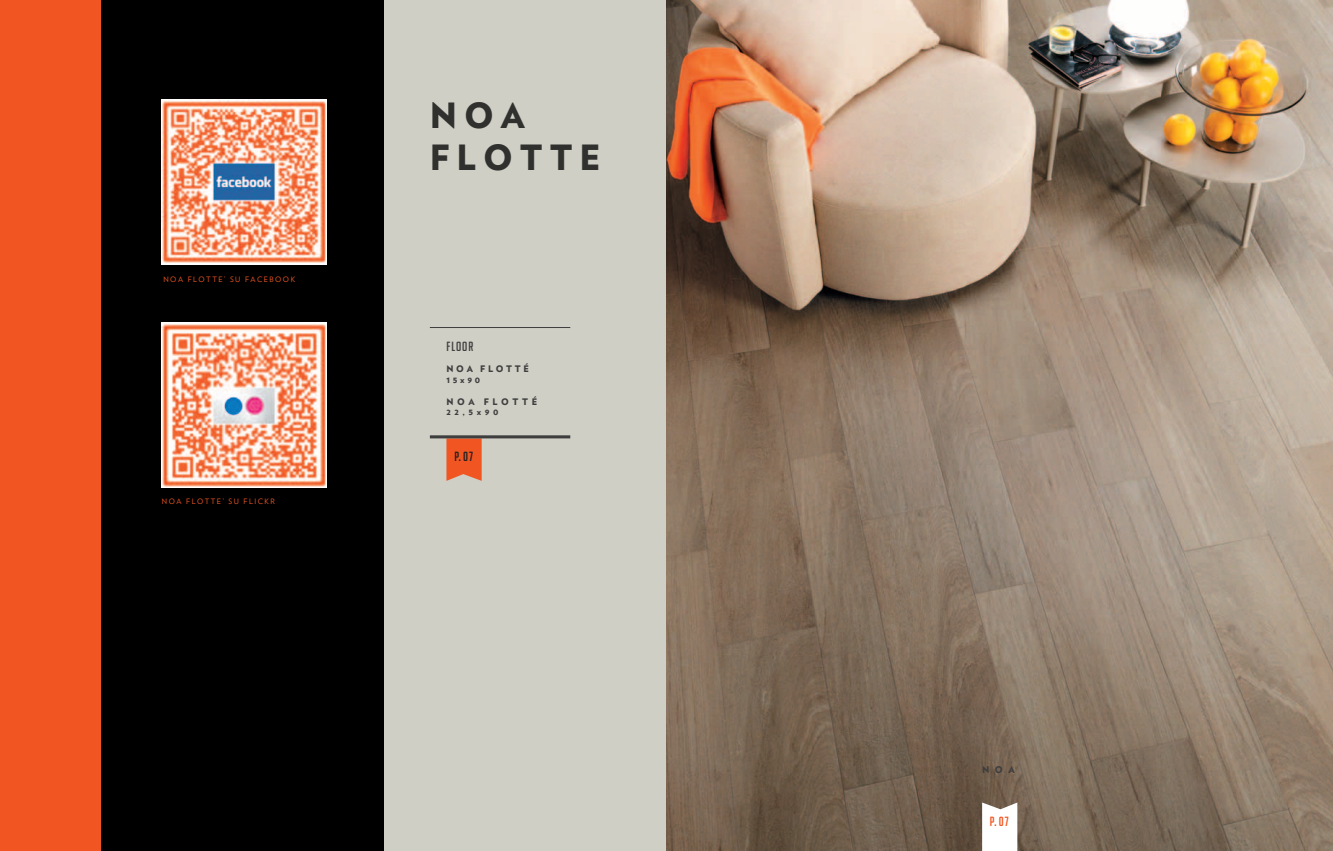
<style>
.page{position:relative;width:1333px;height:851px;background:#fff}
.page>*{position:absolute;margin:0;border:0;box-sizing:border-box;transform-origin:0 0}
.t1{font:900 34.7px/41.6px "Verlag";letter-spacing:.2em;color:#30302e}
.t2{font:13px "Big Noodle Titling";letter-spacing:.075em;color:#3e3e3f}
.t3{font:13px "Big Noodle Titling";color:#f15622}
.t4{font:13px "Big Noodle Titling";color:#231f20}
.t5{font:900 9.3px "Verlag";color:#3e3e3f}
.t6{font:900 9px/10.8px "Verlag";letter-spacing:.4em;color:#3e3e3f}
.t7{font:900 9px/10.8px "Verlag";letter-spacing:.3em;color:#3e3e3f}
.t8{font:7.4px "Verlag";letter-spacing:.2em;color:#f15622}
</style>
<div class="page">
<div style="left:0;top:0;width:666px;height:850px;background:#d0cfc5"></div>
<img style="left:666px;top:0;width:666px;height:850px">
<div style="left:100px;top:0;width:283px;height:850px;background:#000"></div>
<div style="left:0;top:0;width:100px;height:850px;background:#f15622"></div>
<svg style="left:982px;top:802px;width:35px;height:48px"></svg>
<svg style="left:446px;top:438px;width:35px;height:43px;background:#eb6132"></svg>
<hr style="left:430px;top:327px;width:140px;height:1px;background:#3e3e3f">
<hr style="left:430px;top:435px;width:140px;height:3px;background:#3e3e3f">
<img style="left:162px;top:99px;width:165px;height:165px">
<img style="left:162px;top:323px;width:165px;height:165px">
<p class="t8" style="left:163px;top:275px;width:133px">NOA FLOTTE’ SU FACEBOOK</p>
<p class="t8" style="left:162px;top:497px;width:114px">NOA FLOTTE’ SU FLICKR</p>
<h1 class="t1" style="left:430px;top:97px;width:172px">NOA<br>FLOTTE</h1>
<h2 class="t2" style="left:446px;top:339px;width:28px">FLOOR</h2>
<p class="t7" style="left:446px;top:364px;width:84px">NOA FLOTTÉ<br>15x90</p>
<p class="t6" style="left:446px;top:396px;width:92px">NOA FLOTTÉ<br>22,5x90</p>
<h2 class="t4" style="left:454px;top:449px;width:20px">P.07</h2>
<p class="t5" style="left:981px;top:765px;width:34px">NOA</p>
<h2 class="t3" style="left:989px;top:814px;width:20px">P.07</h2>
</div>
